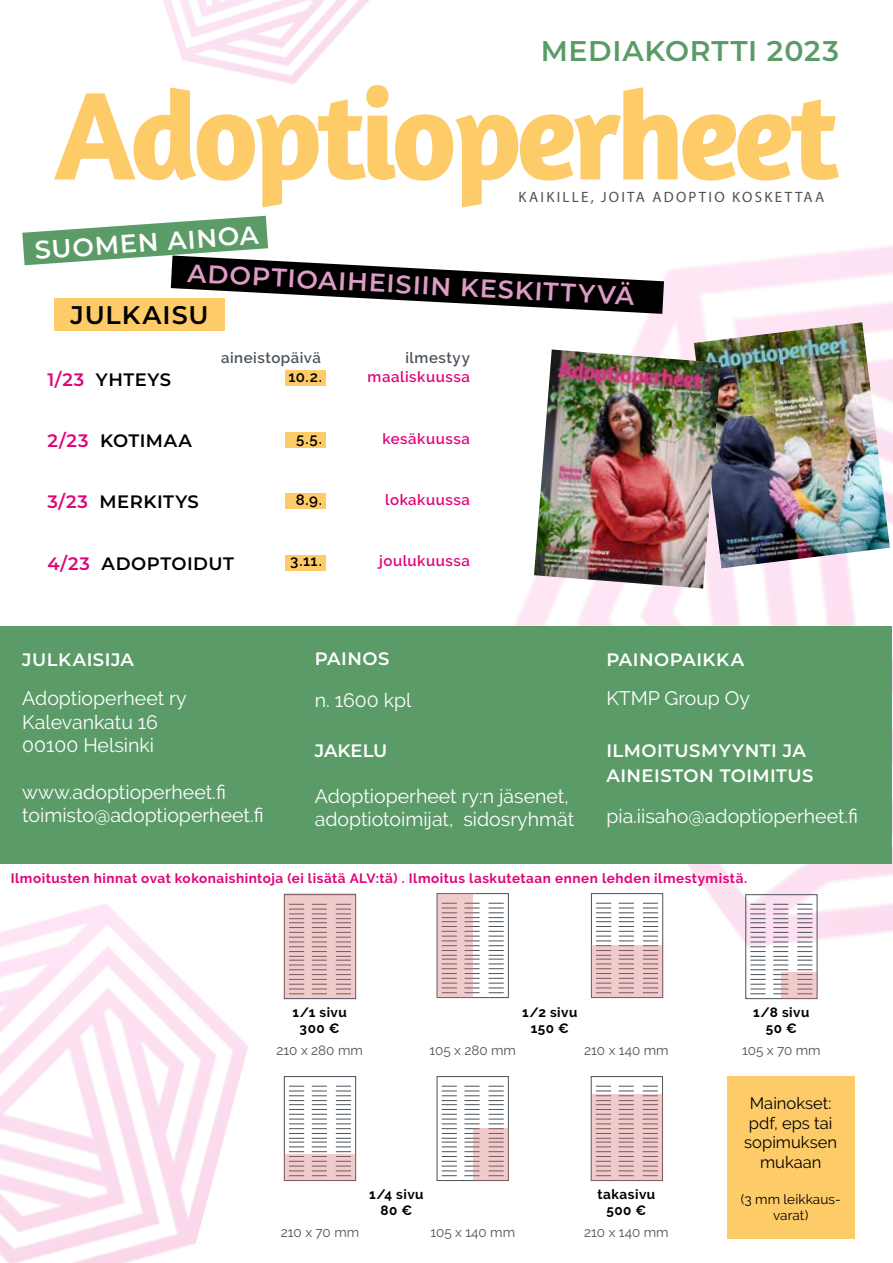
<style>
.page{position:relative;width:893px;height:1263px;background:#fff}
.page>*{position:absolute;margin:0;border:0;box-sizing:border-box;transform-origin:0 0}
.t1{font:600 28.5px "Montserrat";letter-spacing:.025em;color:#5b9b68}
.t2{font:600 25.5px "Montserrat";color:#de9bc5}
.t3{font:600 25.5px "Montserrat";color:#fff}
.t4{font:600 25.5px "Montserrat";letter-spacing:.035em;color:#000}
.t5{font:19.5px/23.4px "Raleway";color:#fff}
.t6{font:600 18px/25.2px "Montserrat";letter-spacing:.025em;color:#fff}
.t7{font:600 18px "Montserrat";letter-spacing:.03em;color:#000}
.t8{font:16.5px/19.8px "Raleway";color:#000;text-align:center}
.t9{font:600 15px "Raleway";letter-spacing:.035em;color:#e2047a}
.t10{font:15px "Myriad Pro";letter-spacing:.15em;color:#4a535a}
.t11{font:600 15px "Raleway";letter-spacing:.035em;color:#4a535a}
.t12{font:600 15px "Raleway";color:#000}
.t13{font:700 13.5px "Raleway";letter-spacing:.04em;color:#e2047a}
.t14{font:13.5px "Raleway";color:#4a535a}
.t15{font:700 13.5px/16.2px "Raleway";letter-spacing:.04em;color:#000;text-align:center}
.t16{font:13.5px/16.2px "Raleway";letter-spacing:.01em;color:#000;text-align:center}
.s1{color:#e2047a}
</style>
<div class="page">
<img style="left:336px;top:207px;width:557px;height:961px">
<img style="left:0;top:849px;width:304px;height:414px">
<img style="left:163px;top:0;width:207px;height:84px">
<div style="left:1px;top:626px;width:891px;height:237px;background:#5b9b68"></div>
<img style="left:694px;top:322px;width:196px;height:246px">
<img style="left:534px;top:349px;width:187px;height:239px">
<div style="left:284px;top:894px;width:72px;height:105px;border:1px solid #4a535a"></div>
<div style="left:285px;top:370px;width:40px;height:16px;background:#fdcb68"></div>
<svg style="left:284px;top:893px;width:71px;height:105px;background:#dfb9bb"></svg>
<div style="left:591px;top:1076px;width:72px;height:105px;border:1px solid #4a535a"></div>
<svg style="left:596px;top:1086px;width:15px;height:8px"></svg>
<svg style="left:619px;top:1086px;width:15px;height:8px"></svg>
<svg style="left:643px;top:1086px;width:15px;height:8px"></svg>
<svg style="left:591px;top:1094px;width:72px;height:87px;background:#ddb7b8"></svg>
<div style="left:591px;top:893px;width:72px;height:105px;border:1px solid #4a535a"></div>
<svg style="left:596px;top:903px;width:15px;height:42px"></svg>
<svg style="left:619px;top:903px;width:15px;height:42px"></svg>
<svg style="left:643px;top:903px;width:15px;height:42px"></svg>
<svg style="left:591px;top:945px;width:72px;height:53px;background:#dcb6b8"></svg>
<div style="left:437px;top:893px;width:71px;height:105px;border:1px solid #4a535a"></div>
<svg style="left:473px;top:903px;width:7px;height:90px"></svg>
<svg style="left:489px;top:903px;width:15px;height:90px"></svg>
<svg style="left:437px;top:893px;width:36px;height:105px;background:#ddb7b9"></svg>
<div style="left:284px;top:1076px;width:72px;height:105px;border:1px solid #4a535a"></div>
<svg style="left:289px;top:1086px;width:15px;height:68px"></svg>
<svg style="left:312px;top:1086px;width:15px;height:67px"></svg>
<svg style="left:336px;top:1086px;width:15px;height:68px"></svg>
<svg style="left:284px;top:1154px;width:72px;height:27px;background:#dbb5b7"></svg>
<div style="left:437px;top:1076px;width:71px;height:105px;border:1px solid #4a535a"></div>
<svg style="left:442px;top:1086px;width:15px;height:90px"></svg>
<svg style="left:464px;top:1086px;width:16px;height:90px"></svg>
<svg style="left:489px;top:1086px;width:15px;height:42px"></svg>
<svg style="left:473px;top:1128px;width:35px;height:53px;background:#deb8ba"></svg>
<div style="left:746px;top:894px;width:71px;height:105px;border:1px solid #4a535a"></div>
<svg style="left:750px;top:904px;width:16px;height:90px"></svg>
<svg style="left:773px;top:904px;width:15px;height:90px"></svg>
<svg style="left:797px;top:904px;width:15px;height:69px"></svg>
<svg style="left:781px;top:973px;width:36px;height:26px"></svg>
<div style="left:285px;top:432px;width:40px;height:16px;background:#fdcb68"></div>
<div style="left:285px;top:493px;width:40px;height:16px;background:#fdcb68"></div>
<div style="left:285px;top:555px;width:40px;height:16px;background:#fdcb68"></div>
<div style="left:727px;top:1076px;width:128px;height:163px;background:#fdcb68"></div>
<svg style="left:54px;top:85px;width:785px;height:122px"></svg>
<svg style="left:22px;top:216px;width:642px;height:98px"></svg>
<div style="left:54px;top:298px;width:171px;height:33px;background:#fdcb68"></div>
<h1 class="t1" style="left:541px;top:31px;width:300px">MEDIAKORTTI 2023</h1>
<p class="t10" style="left:519px;top:188px;width:307px">KAIKILLE, JOITA ADOPTIO KOSKETTAA</p>
<h2 class="t3" style="left:34px;top:232px;width:226px;rotate:-4deg">SUOMEN AINOA</h2>
<h2 class="t2" style="left:189px;top:255px;width:449px;rotate:3deg">ADOPTIOAIHEISIIN KESKITTYVÄ</h2>
<h2 class="t4" style="left:70px;top:297px;width:140px">JULKAISU</h2>
<p class="t7" style="left:48px;top:366px;width:125px"><span class="s1">1/23</span> YHTEYS</p>
<p class="t11" style="left:221px;top:349px;width:101px">aineistopäivä</p>
<p class="t11" style="left:405px;top:349px;width:66px">ilmestyy</p>
<p class="t12" style="left:289px;top:368px;width:35px">10.2.</p>
<p class="t9" style="left:368px;top:368px;width:104px">maaliskuussa</p>
<p class="t7" style="left:48px;top:428px;width:146px"><span class="s1">2/23</span> KOTIMAA</p>
<p class="t12" style="left:296px;top:430px;width:27px">5.5.</p>
<p class="t9" style="left:382px;top:430px;width:89px">kesäkuussa</p>
<p class="t7" style="left:48px;top:489px;width:153px"><span class="s1">3/23</span> MERKITYS</p>
<p class="t12" style="left:296px;top:491px;width:28px">8.9.</p>
<p class="t9" style="left:385px;top:491px;width:86px">lokakuussa</p>
<p class="t7" style="left:48px;top:550px;width:188px"><span class="s1">4/23</span> ADOPTOIDUT</p>
<p class="t12" style="left:290px;top:552px;width:33px">3.11.</p>
<p class="t9" style="left:379px;top:552px;width:92px">joulukuussa</p>
<p class="t6" style="left:22px;top:646px;width:113px">JULKAISIJA</p>
<p class="t6" style="left:315px;top:646px;width:76px">PAINOS</p>
<p class="t5" style="left:22px;top:687px;width:166px">Adoptioperheet ry<br>Kalevankatu 16<br>00100 Helsinki</p>
<p class="t5" style="left:22px;top:780px;width:243px">www.adoptioperheet.fi toimisto@adoptioperheet.fi</p>
<p class="t5" style="left:315px;top:784px;width:261px">Adoptioperheet ry:n jäsenet, adoptiotoimijat, sidosryhmät</p>
<p class="t5" style="left:315px;top:688px;width:98px">n. 1600 kpl</p>
<p class="t6" style="left:315px;top:737px;width:74px">JAKELU</p>
<p class="t6" style="left:606px;top:646px;width:139px">PAINOPAIKKA</p>
<p class="t5" style="left:606px;top:687px;width:145px">KTMP Group Oy</p>
<p class="t6" style="left:606px;top:737px;width:209px">ILMOITUSMYYNTI JA<br>AINEISTON TOIMITUS</p>
<p class="t5" style="left:606px;top:804px;width:253px">pia.iisaho@adoptioperheet.fi</p>
<p class="t13" style="left:11px;top:871px;width:738px">Ilmoitusten hinnat ovat kokonaishintoja (ei lisätä ALV:tä) . Ilmoitus laskutetaan ennen lehden ilmestymistä.</p>
<p class="t15" style="left:292px;top:1004px;width:56px">1/1 sivu<br>300 €</p>
<p class="t14" style="left:276px;top:1043px;width:88px">210 x 280 mm</p>
<p class="t15" style="left:522px;top:1004px;width:57px">1/2 sivu<br>150 €</p>
<p class="t14" style="left:429px;top:1043px;width:88px">105 x 280 mm</p>
<p class="t14" style="left:584px;top:1043px;width:86px">210 x 140 mm</p>
<p class="t15" style="left:369px;top:1186px;width:56px">1/4 sivu<br>80 €</p>
<p class="t14" style="left:281px;top:1224px;width:80px">210 x 70 mm</p>
<p class="t14" style="left:430px;top:1224px;width:86px">105 x 140 mm</p>
<p class="t15" style="left:597px;top:1186px;width:59px">takasivu<br>500 €</p>
<p class="t14" style="left:584px;top:1224px;width:86px">210 x 140 mm</p>
<p class="t15" style="left:753px;top:1004px;width:58px">1/8 sivu<br>50 €</p>
<p class="t14" style="left:742px;top:1043px;width:80px">105 x 70 mm</p>
<p class="t8" style="left:744px;top:1093px;width:94px">Mainokset: pdf, eps tai sopimuksen mukaan</p>
<p class="t16" style="left:741px;top:1191px;width:101px">(3 mm leikkaus&shy;varat)</p>
</div>
